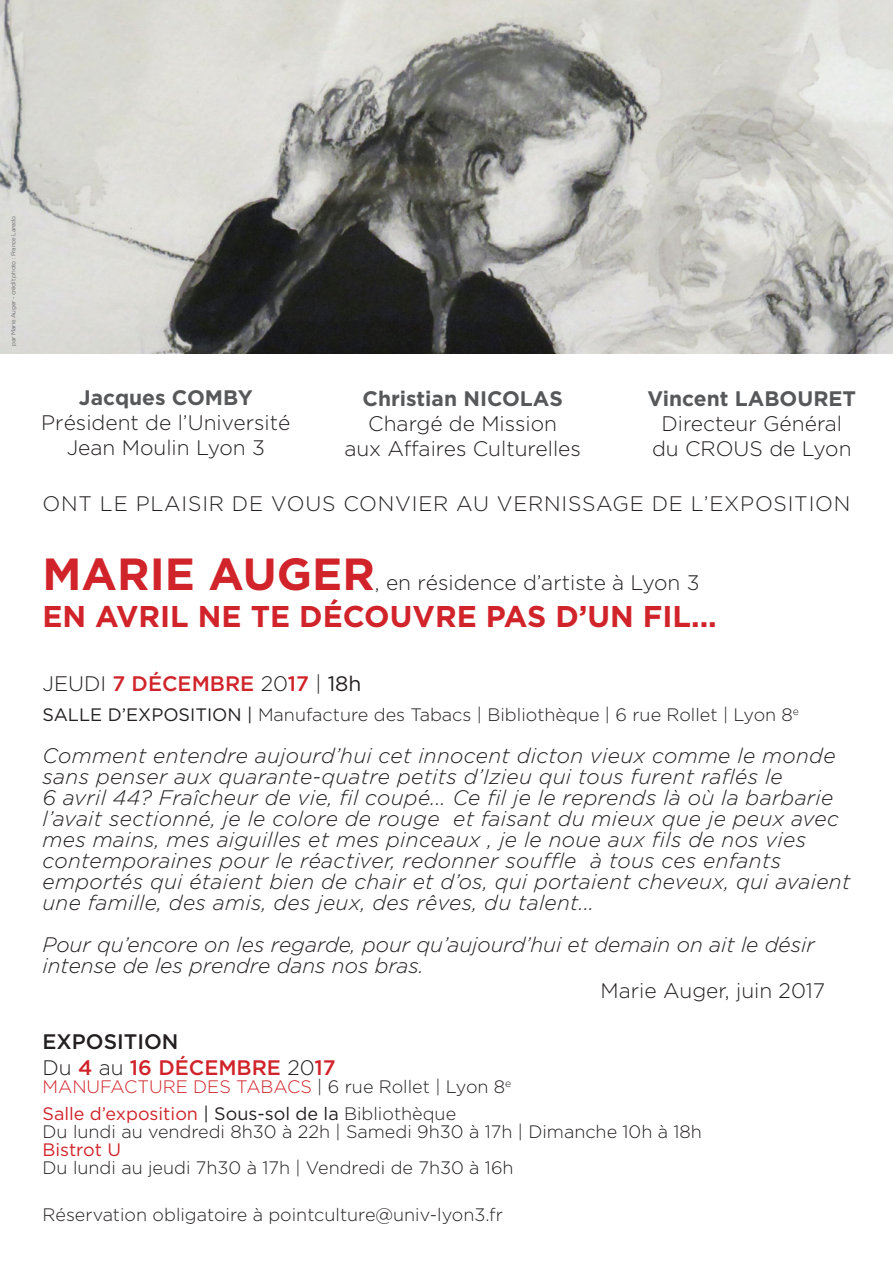
<style>
.page{position:relative;width:893px;height:1276px;background:#fff}
.page>*{position:absolute;margin:0;border:0;box-sizing:border-box;transform-origin:0 0}
.t1{font:700 30px "Gotham";color:#d1232a}
.t2{font:italic 300 21px/21px "Gotham";letter-spacing:.015em;color:#231f20}
.t3{font:300 21px "Gotham";color:#231f20}
.t4{font:300 21px "Gotham";letter-spacing:.035em;color:#231f20}
.t5{font:700 21px "Gotham";color:#57585a}
.t6{font:500 21px "Gotham";color:#d1232a}
.t7{font:500 21px "Gotham";color:#231f20}
.t8{font:300 18px "Gotham";color:#231f20}
.t9{font:18px "Gotham";color:#d1232a}
.t10{font:300 18px "Gotham";color:#d1232a}
.t11{font:6px "Gotham";letter-spacing:-.035em;color:#6c6d70}
.s1{font-weight:700;font-size:45px;color:#d1232a}
.s2{font-weight:300;color:#231f20}
.s3{font-weight:400;color:#231f20}
.s4{font-weight:400}
.s5{color:#231f20}
</style>
<div class="page">
<img style="left:0;top:0;width:893px;height:353px">
<p class="t11" style="left:10px;top:346px;width:131px;rotate:-90deg">par Marie Auger - crédit photo : France Laredo</p>
<p class="t5" style="left:79px;top:385px;width:175px">Jacques COMBY</p>
<p class="t3" style="left:41px;top:411px;width:251px">Président de l’Université</p>
<p class="t3" style="left:67px;top:436px;width:200px">Jean Moulin Lyon 3</p>
<p class="t5" style="left:362px;top:386px;width:202px">Christian NICOLAS</p>
<p class="t3" style="left:368px;top:412px;width:190px">Chargé de Mission</p>
<p class="t3" style="left:344px;top:437px;width:238px">aux Affaires Culturelles</p>
<p class="t5" style="left:647px;top:386px;width:210px">Vincent LABOURET</p>
<p class="t3" style="left:661px;top:412px;width:182px">Directeur Général</p>
<p class="t3" style="left:652px;top:437px;width:201px">du CROUS de Lyon</p>
<p class="t4" style="left:43px;top:492px;width:809px">ONT LE PLAISIR DE VOUS CONVIER AU VERNISSAGE DE L’EXPOSITION</p>
<p class="t3" style="left:43px;top:571px;width:658px"><span class="s1">MARIE AUGER</span>, en résidence d’artiste à Lyon 3</p>
<p class="t1" style="left:43px;top:598px;width:676px">EN AVRIL NE TE DÉCOUVRE PAS D’UN FIL...</p>
<p class="t6" style="left:43px;top:672px;width:320px"><span class="s2">JEUDI</span> 7 DÉCEMBRE <span class="s2">20</span>17 <span class="s2">|</span> <span class="s3">18h</span></p>
<p class="t8" style="left:43px;top:704px;width:758px"><span class="s4">SALLE D’EXPOSITION |</span> Manufacture des Tabacs | Bibliothèque | 6 rue Rollet | Lyon 8<sup>e</sup></p>
<p class="t2" style="left:43px;top:745px;width:794px">Comment entendre aujourd’hui cet innocent dicton vieux comme le monde sans penser aux quarante-quatre petits d’Izieu qui tous furent raflés le</p>
<p class="t2" style="left:43px;top:787px;width:798px">6 avril 44? Fraîcheur de vie, fil coupé... Ce fil je le reprends là où la barbarie l’avait sectionné, je le colore de rouge et faisant du mieux que je peux avec mes mains, mes aiguilles et mes pinceaux , je le noue aux fils de nos vies contemporaines pour le réactiver, redonner souffle à tous ces enfants</p>
<p class="t2" style="left:43px;top:871px;width:809px">emportés qui étaient bien de chair et d’os, qui portaient cheveux, qui avaient une famille, des amis, des jeux, des rêves, du talent...</p>
<p class="t2" style="left:43px;top:934px;width:774px">Pour qu’encore on les regarde, pour qu’aujourd’hui et demain on ait le désir intense de les prendre dans nos bras.</p>
<p class="t3" style="left:601px;top:979px;width:226px">Marie Auger, juin 2017</p>
<p class="t7" style="left:43px;top:1029px;width:137px">EXPOSITION</p>
<p class="t6" style="left:43px;top:1055px;width:295px"><span class="s2">Du</span> 4 <span class="s2">au</span> 16 DÉCEMBRE <span class="s2">20</span>17</p>
<p class="t10" style="left:43px;top:1077px;width:470px">MANUFACTURE DES TABACS <span class="s5">| 6 rue Rollet | Lyon 8</span><sup>e</sup></p>
<p class="t9" style="left:43px;top:1103px;width:415px">Salle d’exposition <span class="s5">| Sous-sol de la</span> <span class="s2">Bibliothèque</span></p>
<p class="t8" style="left:43px;top:1121px;width:661px">Du lundi au vendredi 8h30 à 22h | Samedi 9h30 à 17h | Dimanche 10h à 18h</p>
<p class="t9" style="left:43px;top:1139px;width:80px">Bistrot U</p>
<p class="t8" style="left:43px;top:1157px;width:473px">Du lundi au jeudi 7h30 à 17h | Vendredi de 7h30 à 16h</p>
<p class="t8" style="left:43px;top:1204px;width:462px">Réservation obligatoire à pointculture@univ-lyon3.fr</p>
</div>
